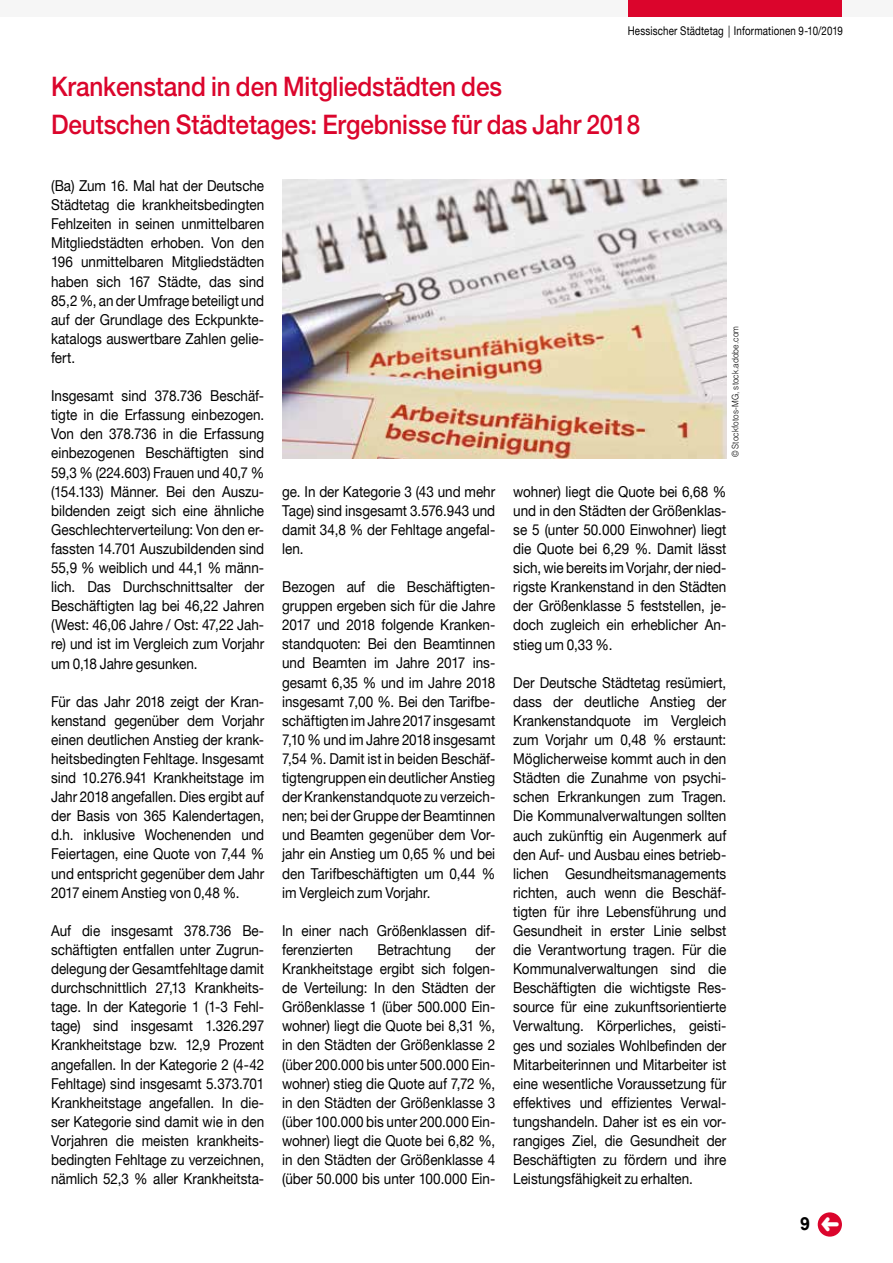
<style>
.page{position:relative;width:893px;height:1263px;background:#fff}
.page>*{position:absolute;margin:0;border:0;box-sizing:border-box;transform-origin:0 0}
.t1{font:500 27px/38.2px "Helvetica 65";letter-spacing:-.005em;color:#db052c;scale:.9 1}
.t2{font:700 18px "Arial";color:#000}
.t3{font:15px/19px "Helvetica Neue";color:#000;text-align:justify;scale:.9 1}
.t4{font:12px "Helvetica Neue";letter-spacing:.015em;color:#000;scale:.81 1}
.t5{font:300 9px "Helvetica";letter-spacing:.005em;color:#000;scale:.9 1}
</style>
<div class="page">
<div style="left:0;top:0;width:893px;height:17px;background:#f6f6f6"></div>
<div style="left:629px;top:0;width:213px;height:17px;background:#db052c"></div>
<img style="left:282px;top:180px;width:444px;height:278px">
<div style="left:818px;top:1212px;width:24px;height:24px;background:#db052c;border-radius:50%"></div>
<p class="t4" style="left:628px;top:23px;width:267px">Hessischer Städtetag | Informationen 9-10/2019</p>
<h1 class="t1" style="left:51px;top:67px;width:656px">Krankenstand in den Mitgliedstädten des<br>Deutschen Städtetages: Ergebnisse für das Jahr 2018</h1>
<p class="t3" style="left:51px;top:176px;width:238px">(Ba) Zum 16. Mal hat der Deutsche Städtetag die krankheitsbedingten Fehlzeiten in seinen unmittelbaren Mitgliedstädten erhoben. Von den 196 unmittelbaren Mitgliedstädten haben sich 167 Städte, das sind 85,2 %, an der Umfrage beteiligt und auf der Grundlage des Eckpunkte&shy;katalogs auswertbare Zahlen gelie&shy;fert.</p>
<p class="t3" style="left:51px;top:386px;width:238px">Insgesamt sind 378.736 Beschäf&shy;tigte in die Erfassung einbezogen.<br>Von den 378.736 in die Erfassung einbezogenen Beschäftigten sind 59,3 % (224.603) Frauen und 40,7 % (154.133) Männer. Bei den Auszu&shy;bildenden zeigt sich eine ähnliche Geschlechterverteilung: Von den er&shy;fassten 14.701 Auszubildenden sind 55,9 % weiblich und 44,1 % männ&shy;lich. Das Durchschnittsalter der Beschäftigten lag bei 46,22 Jahren (West: 46,06 Jahre / Ost: 47,22 Jah&shy;re) und ist im Vergleich zum Vorjahr um 0,18 Jahre gesunken.</p>
<p class="t3" style="left:51px;top:692px;width:238px">Für das Jahr 2018 zeigt der Kran&shy;kenstand gegenüber dem Vorjahr einen deutlichen Anstieg der krank&shy;heitsbedingten Fehltage. Insgesamt sind 10.276.941 Krankheitstage im Jahr 2018 angefallen. Dies ergibt auf der Basis von 365 Kalendertagen, d.h. inklusive Wochenenden und Feiertagen, eine Quote von 7,44 % und entspricht gegenüber dem Jahr 2017 einem Anstieg von 0,48 %.</p>
<p class="t3" style="left:51px;top:921px;width:238px">Auf die insgesamt 378.736 Be&shy;schäftigten entfallen unter Zugrun&shy;delegung der Gesamtfehltage damit durchschnittlich 27,13 Krankheits&shy;tage. In der Kategorie 1 (1-3 Fehl&shy;tage) sind insgesamt 1.326.297<br>Krankheitstage bzw. 12,9 Prozent angefallen. In der Kategorie 2 (4-42<br>Fehltage) sind insgesamt 5.373.701<br>Krankheitstage angefallen. In die&shy;ser Kategorie sind damit wie in den Vorjahren die meisten krankheits&shy;bedingten Fehltage zu verzeichnen, nämlich 52,3 % aller Krankheitsta-</p>
<p class="t3" style="left:282px;top:481px;width:238px">ge. In der Kategorie 3 (43 und mehr Tage) sind insgesamt 3.576.943 und damit 34,8 % der Fehltage angefal&shy;len.</p>
<p class="t3" style="left:282px;top:577px;width:238px">Bezogen auf die Beschäftigten&shy;gruppen ergeben sich für die Jahre 2017 und 2018 folgende Kranken&shy;standquoten: Bei den Beamtinnen und Beamten im Jahre 2017 ins&shy;gesamt 6,35 % und im Jahre 2018 insgesamt 7,00 %. Bei den Tarifbe&shy;schäftigten im Jahre 2017 insgesamt 7,10 % und im Jahre 2018 insgesamt 7,54 %. Damit ist in beiden Beschäf&shy;tigtengruppen ein deutlicher Anstieg der Krankenstandquote zu verzeich&shy;nen; bei der Gruppe der Beamtinnen und Beamten gegenüber dem Vor&shy;jahr ein Anstieg um 0,65 % und bei den Tarifbeschäftigten um 0,44 % im Vergleich zum Vorjahr.</p>
<p class="t3" style="left:282px;top:921px;width:238px">In einer nach Größenklassen dif&shy;ferenzierten</p>
<p class="t3" style="left:282px;top:940px;width:238px;text-indent:193px">der Krankheitstage ergibt sich folgen&shy;de Verteilung: In den Städten der Größenklasse 1 (über 500.000 Ein&shy;wohner) liegt die Quote bei 8,31 %, in den Städten der Größenklasse 2 (über 200.000 bis unter 500.000 Ein&shy;wohner) stieg die Quote auf 7,72 %, in den Städten der Größenklasse 3 (über 100.000 bis unter 200.000 Ein&shy;wohner) liegt die Quote bei 6,82 %, in den Städten der Größenklasse 4 (über 50.000 bis unter 100.000 Ein-</p>
<p class="t3" style="left:377px;top:940px;width:83px">Betrachtung</p>
<p class="t5" style="left:730px;top:457px;width:147px;rotate:-90deg">© Stockfotos-MG, stock.adobe.com</p>
<p class="t3" style="left:513px;top:482px;width:238px">wohner) liegt die Quote bei 6,68 % und in den Städten der Größenklas&shy;se 5 (unter 50.000 Einwohner) liegt die Quote bei 6,29 %. Damit lässt sich, wie bereits im Vorjahr, der nied&shy;rigste Krankenstand in den Städten der Größenklasse 5 feststellen, je&shy;doch zugleich ein erheblicher An&shy;stieg um 0,33 %.</p>
<p class="t3" style="left:513px;top:673px;width:238px">Der Deutsche Städtetag resümiert, dass der deutliche Anstieg der Krankenstandquote im Vergleich zum Vorjahr um 0,48 % erstaunt:<br>Möglicherweise kommt auch in den Städten die Zunahme von psychi&shy;schen Erkrankungen zum Tragen.<br>Die Kommunalverwaltungen sollten auch zukünftig ein Augenmerk auf den Auf- und Ausbau eines betrieb&shy;lichen Gesundheitsmanagements richten, auch wenn die Beschäf&shy;tigten für ihre Lebensführung und Gesundheit in erster Linie selbst die Verantwortung tragen. Für die Kommunalverwaltungen sind die Beschäftigten die wichtigste Res&shy;source für eine zukunftsorientierte Verwaltung. Körperliches, geisti&shy;ges und soziales Wohlbefinden der Mitarbeiterinnen und Mitarbeiter ist eine wesentliche Voraussetzung für effektives und effizientes Verwal&shy;tungshandeln. Daher ist es ein vor&shy;rangiges Ziel, die Gesundheit der Beschäftigten zu fördern und ihre Leistungsfähigkeit zu erhalten.</p>
<p class="t2" style="left:800px;top:1212px;width:12px">9</p>
</div>
